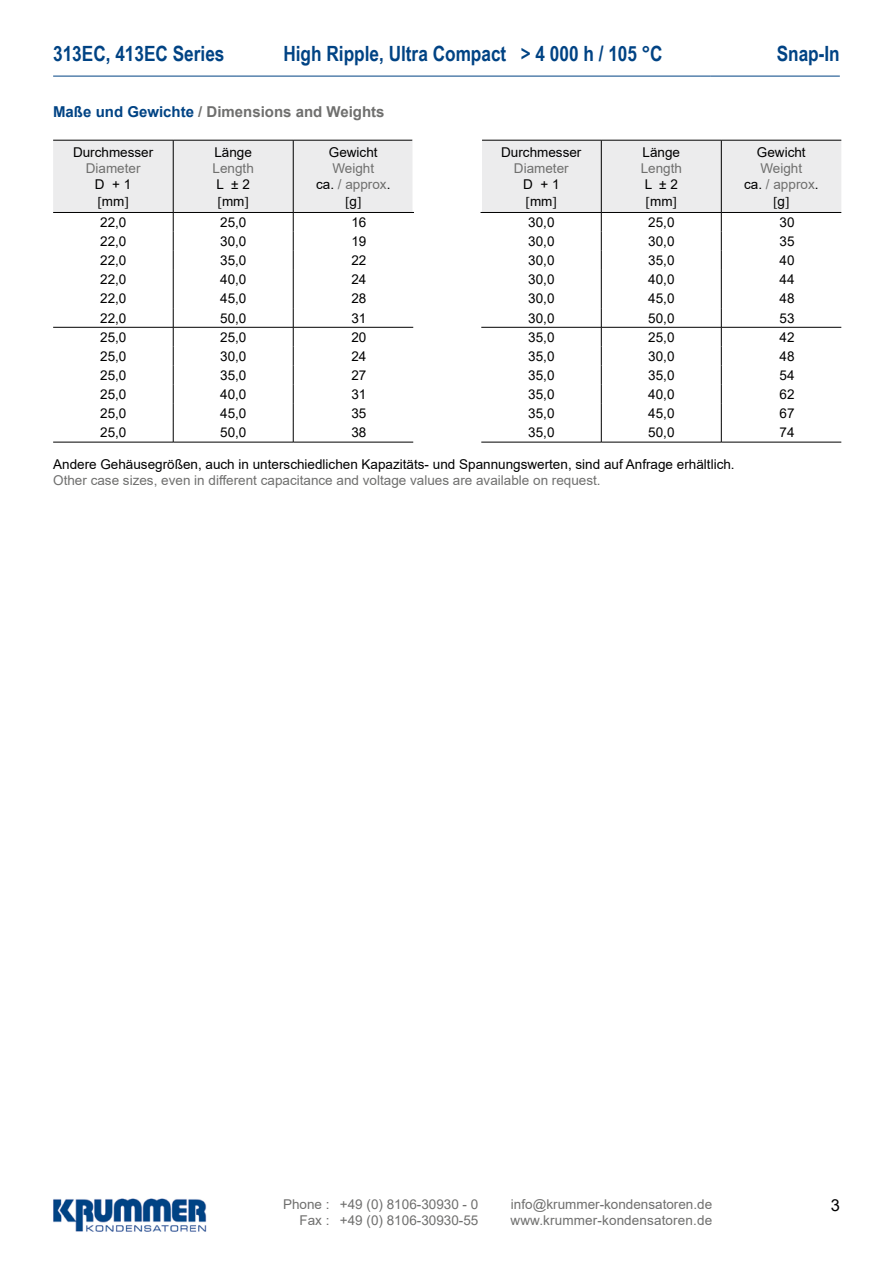
<style>
.page{position:relative;width:893px;height:1263px;background:#fff}
.page>*{position:absolute;margin:0;border:0;box-sizing:border-box;transform-origin:0 0}
.t1{font:700 21px "Arial Narrow";color:#004384}
.t2{font:16.5px "Arial";color:#000}
.t3{font:700 15px "Arial";color:#6f6f6e}
.t4{font:13.5px/16.2px "Arial";color:#000;text-align:center}
.t5{font:13.5px/16.2px "Arial";color:#6f6f6e;text-align:center}
.s1{color:#004384}
.s2{color:#000}
</style>
<div class="page">
<img style="left:53px;top:1198px;width:154px;height:34px">
<hr style="left:53px;top:76px;width:183px;height:1px;background:#004384">
<hr style="left:236px;top:76px;width:474px;height:1px;background:#004384">
<hr style="left:710px;top:76px;width:130px;height:1px;background:#004384">
<div style="left:53px;top:141px;width:788px;height:71px;background:#ececed"></div>
<div style="left:413px;top:140px;width:68px;height:72px;background:#fff"></div>
<svg style="left:173px;top:213px;width:1px;height:229px"></svg>
<svg style="left:721px;top:213px;width:1px;height:229px"></svg>
<hr style="left:53px;top:140px;width:120px;height:1px;background:#000">
<hr style="left:173px;top:140px;width:120px;height:1px;background:#000">
<hr style="left:293px;top:140px;width:119px;height:1px;background:#000">
<hr style="left:412px;top:141px;width:2px;height:71px;background:#fff">
<hr style="left:481px;top:141px;width:1px;height:71px;background:#fff">
<hr style="left:601px;top:140px;width:1px;height:72px;background:#000">
<hr style="left:721px;top:140px;width:1px;height:72px;background:#000">
<hr style="left:482px;top:140px;width:119px;height:1px;background:#000">
<hr style="left:601px;top:140px;width:120px;height:1px;background:#000">
<hr style="left:721px;top:140px;width:120px;height:1px;background:#000">
<hr style="left:53px;top:212px;width:120px;height:1px;background:#000">
<hr style="left:173px;top:212px;width:120px;height:1px;background:#000">
<hr style="left:601px;top:212px;width:120px;height:1px;background:#000">
<hr style="left:721px;top:212px;width:120px;height:1px;background:#000">
<hr style="left:293px;top:212px;width:121px;height:1px;background:#000">
<svg style="left:293px;top:213px;width:1px;height:229px"></svg>
<hr style="left:481px;top:212px;width:120px;height:1px;background:#000">
<svg style="left:601px;top:213px;width:1px;height:229px"></svg>
<hr style="left:53px;top:327px;width:120px;height:1px;background:#000">
<hr style="left:173px;top:327px;width:120px;height:1px;background:#000">
<hr style="left:293px;top:327px;width:120px;height:1px;background:#000">
<hr style="left:53px;top:442px;width:120px;height:1px;background:#000">
<hr style="left:173px;top:442px;width:120px;height:1px;background:#000">
<hr style="left:293px;top:442px;width:120px;height:1px;background:#000">
<hr style="left:481px;top:442px;width:120px;height:1px;background:#000">
<hr style="left:601px;top:442px;width:120px;height:1px;background:#000">
<hr style="left:721px;top:442px;width:120px;height:1px;background:#000">
<hr style="left:481px;top:327px;width:120px;height:1px;background:#000">
<hr style="left:601px;top:327px;width:120px;height:1px;background:#000">
<hr style="left:721px;top:327px;width:120px;height:1px;background:#000">
<hr style="left:173px;top:140px;width:1px;height:72px;background:#000">
<hr style="left:293px;top:140px;width:1px;height:72px;background:#000">
<svg style="left:99px;top:196px;width:2px;height:12px"></svg>
<svg style="left:125px;top:196px;width:3px;height:12px"></svg>
<svg style="left:219px;top:196px;width:2px;height:12px"></svg>
<svg style="left:245px;top:196px;width:3px;height:12px"></svg>
<svg style="left:346px;top:196px;width:3px;height:12px"></svg>
<svg style="left:357px;top:196px;width:3px;height:12px"></svg>
<svg style="left:527px;top:196px;width:3px;height:12px"></svg>
<svg style="left:553px;top:196px;width:3px;height:12px"></svg>
<svg style="left:647px;top:196px;width:3px;height:12px"></svg>
<svg style="left:673px;top:196px;width:3px;height:12px"></svg>
<svg style="left:774px;top:196px;width:3px;height:12px"></svg>
<svg style="left:786px;top:196px;width:2px;height:12px"></svg>
<h1 class="t1" style="left:53px;top:38px;width:173px">313EC, 413EC Series</h1>
<h1 class="t1" style="left:283px;top:38px;width:381px">High Ripple, Ultra Compact &gt; 4 000 h / 105 °C</h1>
<h1 class="t1" style="left:777px;top:38px;width:65px">Snap-In</h1>
<p class="t3" style="left:53px;top:101px;width:333px"><span class="s1">Maße und Gewichte</span> / Dimensions and Weights</p>
<p class="t4" style="left:73px;top:144px;width:82px">Durchmesser</p>
<p class="t5" style="left:86px;top:160px;width:56px">Diameter</p>
<p class="t4" style="left:95px;top:176px;width:38px">D + 1 mm</p>
<p class="t4" style="left:329px;top:144px;width:50px">Gewicht</p>
<p class="t5" style="left:316px;top:160px;width:76px">Weight<br><span class="s2">ca.</span> / approx<span class="s2">. g</span></p>
<p class="t4" style="left:214px;top:144px;width:39px">Länge</p>
<p class="t5" style="left:213px;top:160px;width:43px">Length</p>
<p class="t4" style="left:217px;top:176px;width:35px">L ± 2 mm</p>
<p class="t4" style="left:501px;top:144px;width:82px">Durchmesser</p>
<p class="t5" style="left:514px;top:160px;width:56px">Diameter</p>
<p class="t4" style="left:523px;top:176px;width:38px">D + 1 mm</p>
<p class="t4" style="left:642px;top:144px;width:39px">Länge</p>
<p class="t5" style="left:641px;top:160px;width:43px">Length</p>
<p class="t4" style="left:645px;top:176px;width:35px">L ± 2 mm</p>
<p class="t4" style="left:757px;top:144px;width:50px">Gewicht</p>
<p class="t5" style="left:744px;top:160px;width:76px">Weight<br><span class="s2">ca.</span> / approx<span class="s2">. g</span></p>
<p class="t4" style="left:100px;top:214px;width:28px">22,0</p>
<p class="t4" style="left:220px;top:214px;width:28px">25,0</p>
<p class="t4" style="left:351px;top:214px;width:17px">16</p>
<p class="t4" style="left:528px;top:214px;width:28px">30,0</p>
<p class="t4" style="left:648px;top:214px;width:28px">25,0</p>
<p class="t4" style="left:779px;top:214px;width:17px">30</p>
<p class="t4" style="left:100px;top:233px;width:28px">22,0</p>
<p class="t4" style="left:220px;top:233px;width:28px">30,0</p>
<p class="t4" style="left:351px;top:233px;width:17px">19</p>
<p class="t4" style="left:528px;top:233px;width:28px">30,0</p>
<p class="t4" style="left:648px;top:233px;width:28px">30,0</p>
<p class="t4" style="left:779px;top:233px;width:17px">35</p>
<p class="t4" style="left:100px;top:252px;width:28px">22,0</p>
<p class="t4" style="left:220px;top:252px;width:28px">35,0</p>
<p class="t4" style="left:351px;top:252px;width:17px">22</p>
<p class="t4" style="left:528px;top:252px;width:28px">30,0</p>
<p class="t4" style="left:648px;top:252px;width:28px">35,0</p>
<p class="t4" style="left:779px;top:252px;width:17px">40</p>
<p class="t4" style="left:100px;top:271px;width:28px">22,0</p>
<p class="t4" style="left:220px;top:271px;width:28px">40,0</p>
<p class="t4" style="left:351px;top:271px;width:17px">24</p>
<p class="t4" style="left:528px;top:271px;width:28px">30,0</p>
<p class="t4" style="left:648px;top:271px;width:28px">40,0</p>
<p class="t4" style="left:779px;top:271px;width:17px">44</p>
<p class="t4" style="left:100px;top:291px;width:28px">22,0</p>
<p class="t4" style="left:220px;top:291px;width:28px">45,0</p>
<p class="t4" style="left:351px;top:291px;width:17px">28</p>
<p class="t4" style="left:528px;top:291px;width:28px">30,0</p>
<p class="t4" style="left:648px;top:291px;width:28px">45,0</p>
<p class="t4" style="left:779px;top:291px;width:17px">48</p>
<p class="t4" style="left:100px;top:310px;width:28px">22,0</p>
<p class="t4" style="left:220px;top:310px;width:28px">50,0</p>
<p class="t4" style="left:351px;top:310px;width:17px">31</p>
<p class="t4" style="left:528px;top:310px;width:28px">30,0</p>
<p class="t4" style="left:648px;top:310px;width:28px">50,0</p>
<p class="t4" style="left:779px;top:310px;width:17px">53</p>
<p class="t4" style="left:100px;top:329px;width:28px">25,0</p>
<p class="t4" style="left:220px;top:329px;width:28px">25,0</p>
<p class="t4" style="left:351px;top:329px;width:17px">20</p>
<p class="t4" style="left:528px;top:329px;width:28px">35,0</p>
<p class="t4" style="left:648px;top:329px;width:28px">25,0</p>
<p class="t4" style="left:779px;top:329px;width:17px">42</p>
<p class="t4" style="left:100px;top:348px;width:28px">25,0</p>
<p class="t4" style="left:220px;top:348px;width:28px">30,0</p>
<p class="t4" style="left:351px;top:348px;width:17px">24</p>
<p class="t4" style="left:528px;top:348px;width:28px">35,0</p>
<p class="t4" style="left:648px;top:348px;width:28px">30,0</p>
<p class="t4" style="left:779px;top:348px;width:17px">48</p>
<p class="t4" style="left:100px;top:367px;width:28px">25,0</p>
<p class="t4" style="left:220px;top:367px;width:28px">35,0</p>
<p class="t4" style="left:351px;top:367px;width:17px">27</p>
<p class="t4" style="left:528px;top:367px;width:28px">35,0</p>
<p class="t4" style="left:648px;top:367px;width:28px">35,0</p>
<p class="t4" style="left:779px;top:367px;width:17px">54</p>
<p class="t4" style="left:100px;top:386px;width:28px">25,0</p>
<p class="t4" style="left:220px;top:386px;width:28px">40,0</p>
<p class="t4" style="left:351px;top:386px;width:17px">31</p>
<p class="t4" style="left:528px;top:386px;width:28px">35,0</p>
<p class="t4" style="left:648px;top:386px;width:28px">40,0</p>
<p class="t4" style="left:779px;top:386px;width:17px">62</p>
<p class="t4" style="left:100px;top:405px;width:28px">25,0</p>
<p class="t4" style="left:220px;top:405px;width:28px">45,0</p>
<p class="t4" style="left:351px;top:405px;width:17px">35</p>
<p class="t4" style="left:528px;top:405px;width:28px">35,0</p>
<p class="t4" style="left:648px;top:405px;width:28px">45,0</p>
<p class="t4" style="left:779px;top:405px;width:17px">67</p>
<p class="t4" style="left:100px;top:424px;width:28px">25,0</p>
<p class="t4" style="left:220px;top:424px;width:28px">50,0</p>
<p class="t4" style="left:351px;top:424px;width:17px">38</p>
<p class="t4" style="left:528px;top:424px;width:28px">35,0</p>
<p class="t4" style="left:648px;top:424px;width:28px">50,0</p>
<p class="t4" style="left:779px;top:424px;width:17px">74</p>
<p class="t4" style="left:53px;top:456px;width:683px">Andere Gehäusegrößen, auch in unterschiedlichen Kapazitäts- und Spannungswerten, sind auf Anfrage erhältlich.</p>
<p class="t5" style="left:53px;top:472px;width:549px">Other case sizes, even in different capacitance and voltage values are available on request.</p>
<p class="t5" style="left:283px;top:1196px;width:197px">Phone : +49 (0) 8106-30930 - 0</p>
<p class="t5" style="left:511px;top:1196px;width:203px">info@krummer-kondensatoren.de</p>
<p class="t2" style="left:831px;top:1194px;width:11px">3</p>
<p class="t5" style="left:300px;top:1212px;width:180px">Fax : +49 (0) 8106-30930-55</p>
<p class="t5" style="left:510px;top:1212px;width:203px">www.krummer-kondensatoren.de</p>
</div>
